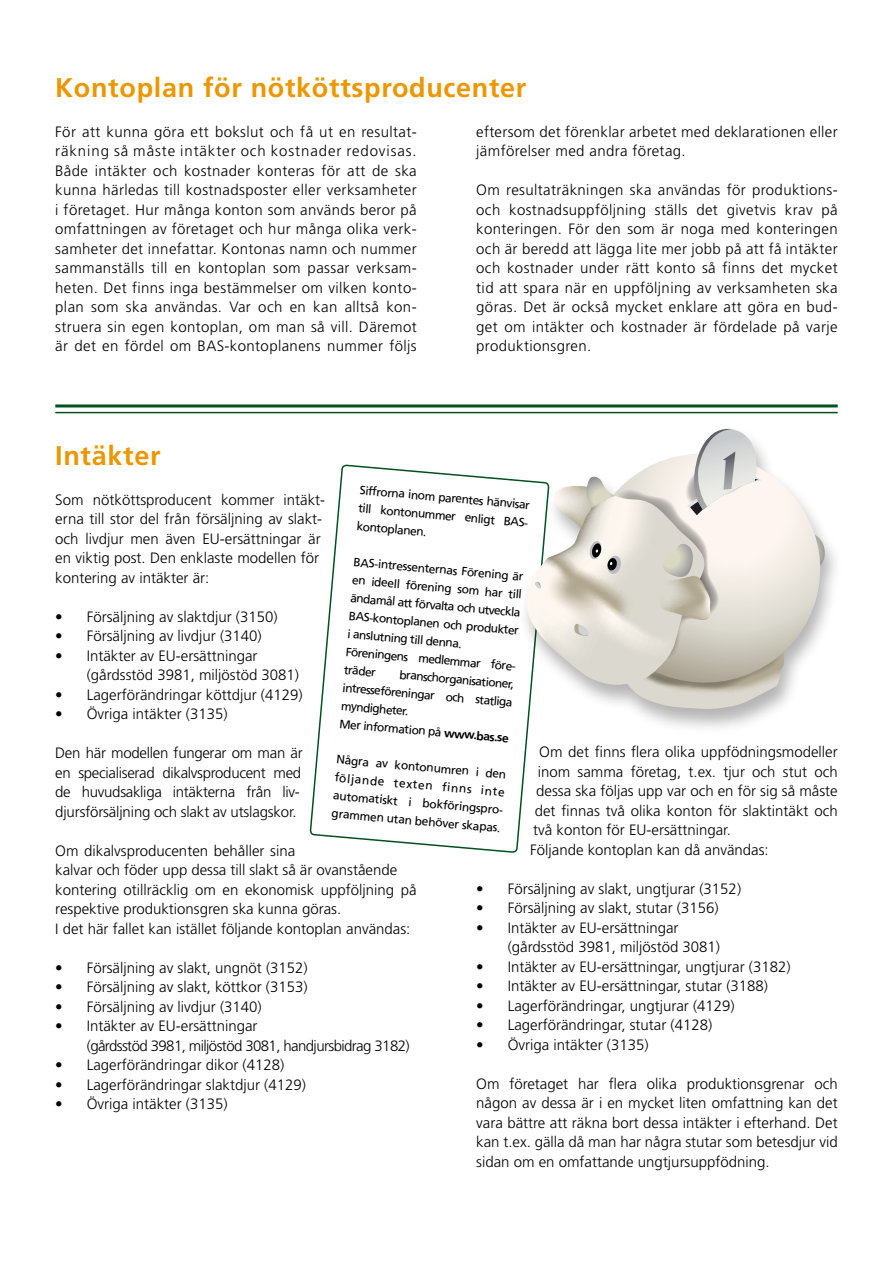
<style>
.page{position:relative;width:893px;height:1263px;background:#fff}
.page>*{position:absolute;margin:0;border:0;box-sizing:border-box;transform-origin:0 0}
.t1{font:700 27px "Frutiger";letter-spacing:.025em;color:#ec9700}
.t2{font:300 15px/19.5px "Frutiger";color:#000}
.t3{font:300 15px/19.5px "Frutiger";letter-spacing:-.02em;color:#000}
.t4{font:300 15px/19.5px "Frutiger";letter-spacing:.02em;color:#000}
.t5{font:300 15px/19.5px "Frutiger";letter-spacing:-.04em;color:#000}
.t6{font:12px/18px "Frutiger";color:#000}
.s1{font-weight:700}
</style>
<div class="page">
<hr style="left:55px;top:412px;width:783px;height:1px;background:#005021">
<hr style="left:55px;top:404px;width:783px;height:3px;background:#005021">
<svg style="left:309px;top:464px;width:219px;height:389px"></svg>
<div style="left:516px;top:426px;width:326px;height:308px;background:#000;opacity:.3"></div>
<svg style="left:787px;top:454px;width:45px;height:241px"></svg>
<svg style="left:525px;top:429px;width:262px;height:281px"></svg>
<h1 class="t1" style="left:55px;top:72px;width:473px">Kontoplan för nötköttsproducenter</h1>
<p class="t2" style="left:55px;top:122px;width:363px;text-align:justify">För att kunna göra ett bokslut och få ut en resultat&shy;räkning så måste intäkter och kostnader redovisas.<br>Både intäkter och kostnader konteras för att de ska kunna härledas till kostnadsposter eller verksamheter i företaget. Hur många konton som används beror på omfattningen av företaget och hur många olika verk&shy;samheter det innefattar. Kontonas namn och nummer sammanställs till en kontoplan som passar verksam&shy;heten. Det finns inga bestämmelser om vilken konto&shy;plan som ska användas. Var och en kan alltså kon&shy;struera sin egen kontoplan, om man så vill. Däremot är det en fördel om BAS-kontoplanens nummer följs</p>
<p class="t4" style="left:476px;top:122px;width:363px">eftersom det förenklar arbetet med deklarationen eller jämförelser med andra företag.</p>
<p class="t2" style="left:476px;top:180px;width:363px;text-align:justify">Om resultaträkningen ska användas för produktions&shy;och kostnadsuppföljning ställs det givetvis krav på konteringen. För den som är noga med konteringen och är beredd att lägga lite mer jobb på att få intäkter och kostnader under rätt konto så finns det mycket tid att spara när en uppföljning av verksamheten ska göras. Det är också mycket enklare att göra en bud&shy;get om intäkter och kostnader är fördelade på varje produktionsgren.</p>
<h1 class="t1" style="left:55px;top:439px;width:107px">Intäkter</h1>
<p class="t6" style="left:361px;top:481px;width:174px;rotate:5deg">Siffrorna inom parentes hänvisar till kontonummer enligt BAS&shy;kontoplanen.</p>
<p class="t6" style="left:354px;top:553px;width:174px;rotate:5deg">BAS-intressenternas Förening är en ideell förening som har till ändamål att förvalta och utveckla<br>BAS-kontoplanen och produkter i anslutning till denna.<br>Föreningens medlemmar före&shy;träder</p>
<p class="t2" style="left:55px;top:490px;width:272px">Som nötköttsproducent kommer intäkt&shy;erna till stor del från försäljning av slakt&shy;och livdjur men även EU-ersättningar är en viktig post. Den enklaste modellen för kontering av intäkter är:</p>
<p class="t2" style="left:55px;top:607px;width:224px">• Försäljning av slaktdjur (3150)</p>
<p class="t2" style="left:55px;top:626px;width:208px">• Försäljning av livdjur (3140)</p>
<p class="t2" style="left:87px;top:646px;width:214px;text-indent:-32px">• Intäkter av EU-ersättningar (gårdsstöd 3981, miljöstöd 3081)</p>
<p class="t2" style="left:55px;top:685px;width:249px">• Lagerförändringar köttdjur (4129)</p>
<p class="t2" style="left:55px;top:704px;width:174px">• Övriga intäkter (3135)</p>
<p class="t3" style="left:55px;top:743px;width:249px">Den här modellen fungerar om man är en specialiserad dikalvsproducent med de huvudsakliga intäkterna från liv&shy;djursförsäljning och slakt av utslagskor.</p>
<p class="t2" style="left:55px;top:841px;width:363px">Om dikalvsproducenten behåller sina<br>kalvar och föder upp dessa till slakt så är ovanstående kontering otillräcklig om en ekonomisk uppföljning på respektive produktionsgren ska kunna göras.<br>I det här fallet kan istället följande kontoplan användas:</p>
<p class="t2" style="left:55px;top:958px;width:254px">• Försäljning av slakt, ungnöt (3152)</p>
<p class="t2" style="left:55px;top:977px;width:254px">• Försäljning av slakt, köttkor (3153)</p>
<p class="t2" style="left:55px;top:997px;width:208px">• Försäljning av livdjur (3140)</p>
<p class="t5" style="left:87px;top:1016px;width:324px;text-indent:-32px">• Intäkter av EU-ersättningar<br>(gårdsstöd 3981, miljöstöd 3081, handjursbidrag 3182)</p>
<p class="t2" style="left:55px;top:1055px;width:231px">• Lagerförändringar dikor (4128)</p>
<p class="t2" style="left:55px;top:1075px;width:252px">• Lagerförändringar slaktdjur (4129)</p>
<p class="t2" style="left:55px;top:1094px;width:174px">• Övriga intäkter (3135)</p>
<p class="t6" style="left:345px;top:661px;width:172px;text-indent:56px;rotate:5deg">branschorganisationer, intresseföreningar och statliga myndigheter.<br>Mer information på <span class="s1">www.bas.se</span></p>
<p class="t6" style="left:337px;top:750px;width:172px;text-align:justify;rotate:5deg">Några av kontonumren i den följande texten finns inte automatiskt i bokföringspro&shy;grammen utan behöver skapas.</p>
<p class="t2" style="left:539px;top:743px;width:300px">Om det finns flera olika uppfödningsmodeller</p>
<p class="t2" style="left:538px;top:762px;width:301px">inom samma företag, t.ex. tjur och stut och</p>
<p class="t2" style="left:536px;top:782px;width:303px">dessa ska följas upp var och en för sig så måste</p>
<p class="t2" style="left:535px;top:801px;width:304px">det finnas två olika konton för slaktintäkt och</p>
<p class="t2" style="left:533px;top:821px;width:199px">två konton för EU-ersättningar.</p>
<p class="t2" style="left:530px;top:840px;width:240px">Följande kontoplan kan då användas:</p>
<p class="t2" style="left:476px;top:879px;width:266px">• Försäljning av slakt, ungtjurar (3152)</p>
<p class="t2" style="left:476px;top:899px;width:244px">• Försäljning av slakt, stutar (3156)</p>
<p class="t2" style="left:508px;top:918px;width:214px;text-indent:-32px">• Intäkter av EU-ersättningar (gårdsstöd 3981, miljöstöd 3081)</p>
<p class="t2" style="left:476px;top:957px;width:316px">• Intäkter av EU-ersättningar, ungtjurar (3182)</p>
<p class="t2" style="left:476px;top:977px;width:293px">• Intäkter av EU-ersättningar, stutar (3188)</p>
<p class="t2" style="left:476px;top:996px;width:260px">• Lagerförändringar, ungtjurar (4129)</p>
<p class="t2" style="left:476px;top:1016px;width:237px">• Lagerförändringar, stutar (4128)</p>
<p class="t2" style="left:476px;top:1035px;width:174px">• Övriga intäkter (3135)</p>
<p class="t2" style="left:476px;top:1074px;width:363px;text-align:justify">Om företaget har flera olika produktionsgrenar och någon av dessa är i en mycket liten omfattning kan det vara bättre att räkna bort dessa intäkter i efterhand. Det kan t.ex. gälla då man har några stutar som betesdjur vid sidan om en omfattande ungtjursuppfödning.</p>
</div>
